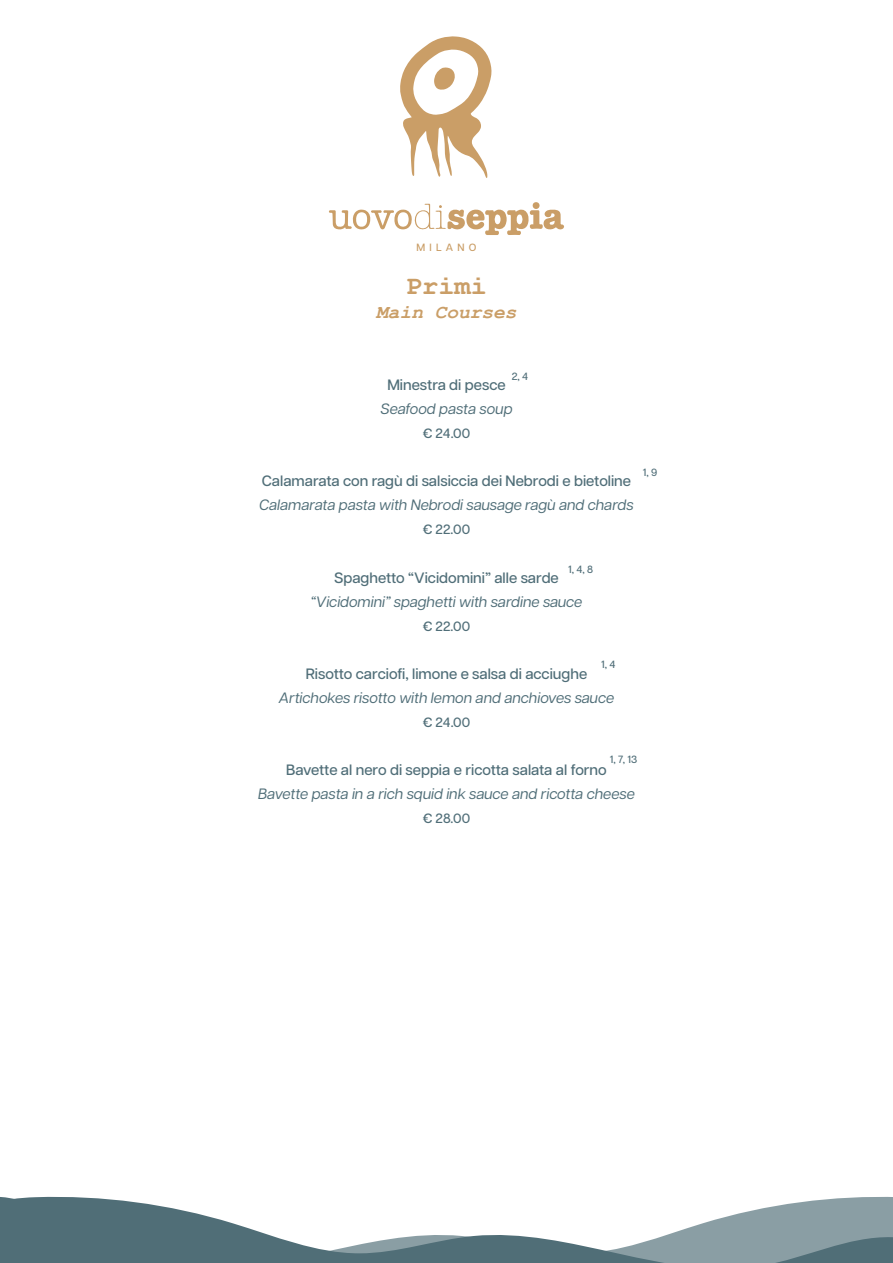
<style>
.page{position:relative;width:893px;height:1263px;background:#fff}
.page>*{position:absolute;margin:0;border:0;box-sizing:border-box;transform-origin:0 0}
.t1{font:700 27px "Courier New";color:#ca9e67}
.t2{font:italic 700 19.5px "Courier New";color:#ca9e67}
.t3{font:italic 15px "Articulat CF";color:#506e78}
.t4{font:500 15px "Articulat CF";color:#506e78}
.t5{font:500 13.5px "Articulat CF";color:#506e78}
.t6{font:500 10.5px "Articulat CF";color:#506e78}
.t7{font:500 10.5px "Articulat CF";letter-spacing:.4em;color:#ca9e67}
</style>
<div class="page">
<svg style="left:329px;top:204px;width:235px;height:31px"></svg>
<svg style="left:400px;top:36px;width:92px;height:142px"></svg>
<svg style="left:0;top:1196px;width:893px;height:67px"></svg>
<p class="t7" style="left:416px;top:240px;width:61px">MILANO</p>
<h1 class="t1" style="left:406px;top:269px;width:82px">Primi</h1>
<h2 class="t2" style="left:376px;top:299px;width:142px">Main Courses</h2>
<p class="t6" style="left:512px;top:368px;width:18px">2, 4</p>
<p class="t4" style="left:387px;top:374px;width:120px">Minestra di pesce</p>
<p class="t3" style="left:380px;top:398px;width:133px">Seafood pasta soup</p>
<p class="t5" style="left:423px;top:424px;width:49px">€ 24.00</p>
<p class="t4" style="left:262px;top:470px;width:371px">Calamarata con ragù di salsiccia dei Nebrodi e bietoline</p>
<p class="t3" style="left:259px;top:494px;width:376px">Calamarata pasta with Nebrodi sausage ragù and chards</p>
<p class="t5" style="left:423px;top:520px;width:49px">€ 22.00</p>
<p class="t4" style="left:334px;top:566px;width:226px">Spaghetto “Vicidomini” alle sarde</p>
<p class="t3" style="left:311px;top:590px;width:273px">“Vicidomini” spaghetti with sardine sauce</p>
<p class="t5" style="left:423px;top:616px;width:49px">€ 22.00</p>
<p class="t4" style="left:306px;top:662px;width:283px">Risotto carciofi, limone e salsa di acciughe</p>
<p class="t3" style="left:279px;top:686px;width:337px">Artichokes risotto with lemon and anchioves sauce</p>
<p class="t5" style="left:423px;top:712px;width:49px">€ 24.00</p>
<p class="t4" style="left:286px;top:758px;width:322px">Bavette al nero di seppia e ricotta salata al forno</p>
<p class="t3" style="left:258px;top:782px;width:378px">Bavette pasta in a rich squid ink sauce and ricotta cheese</p>
<p class="t5" style="left:423px;top:808px;width:49px">€ 28.00</p>
<p class="t6" style="left:643px;top:465px;width:16px">1, 9</p>
<p class="t6" style="left:568px;top:561px;width:27px">1, 4, 8</p>
<p class="t6" style="left:601px;top:656px;width:16px">1, 4</p>
<p class="t6" style="left:610px;top:751px;width:29px">1, 7, 13</p>
</div>
